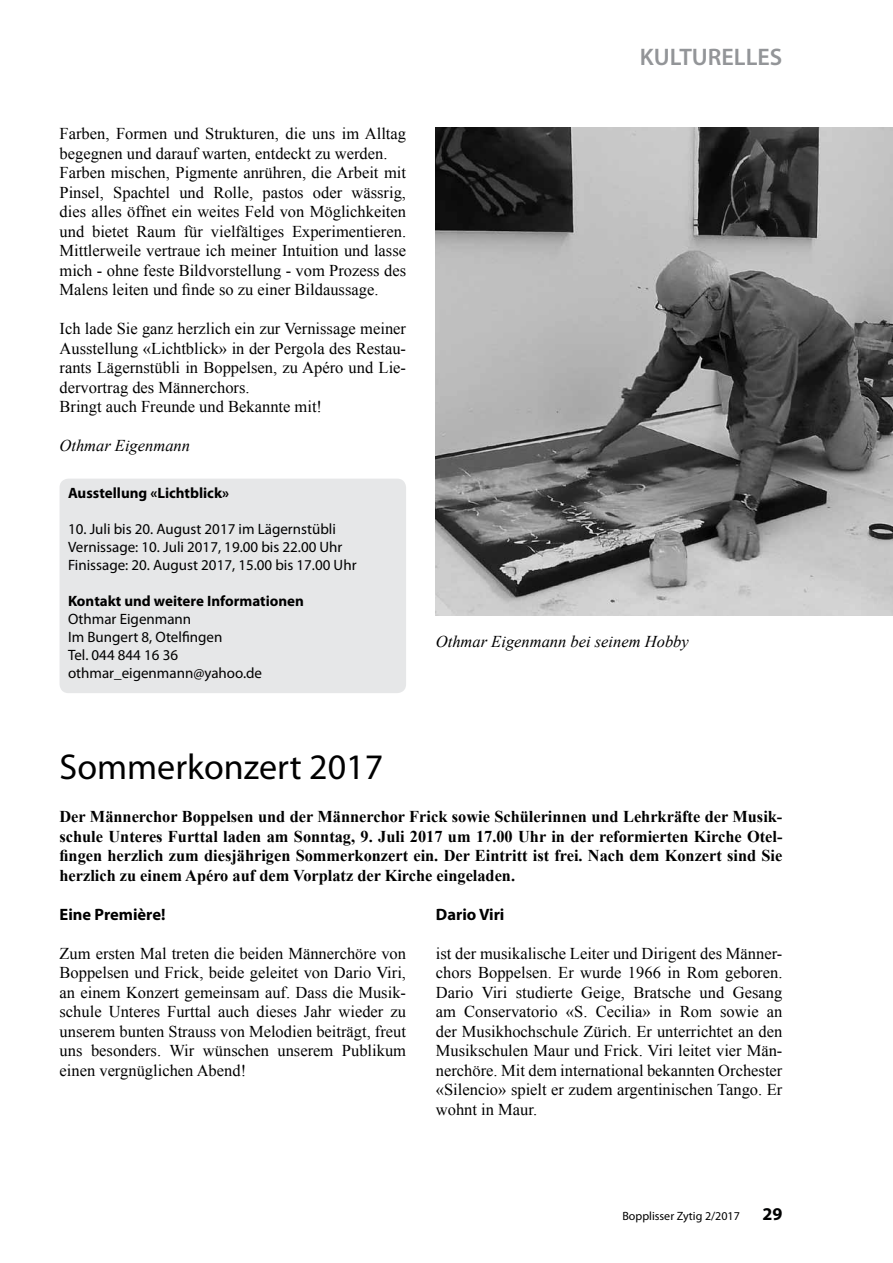
<style>
.page{position:relative;width:893px;height:1263px;background:#fff}
.page>*{position:absolute;margin:0;border:0;box-sizing:border-box;transform-origin:0 0}
.t1{font:36px "Myriad Pro";color:#000}
.t2{font:600 24px "Myriad Pro";color:#939598}
.t3{font:700 18px "Myriad Pro";color:#000101}
.t4{font:16.5px/19.5px "Times New Roman";color:#000}
.t5{font:700 16.5px/19.5px "Times New Roman";color:#000;text-align:justify}
.t6{font:italic 16.5px "Times New Roman";color:#000}
.t7{font:700 16.5px "Myriad Pro";color:#000}
.t8{font:15px/18px "Myriad Pro";color:#000}
.t9{font:700 15px "Myriad Pro";color:#000}
.t10{font:12px "Myriad Pro";color:#000}
</style>
<div class="page">
<div style="left:60px;top:479px;width:346px;height:214px;background:#e6e7e8;border-radius:9px"></div>
<img style="left:436px;top:128px;width:457px;height:487px">
<p class="t4" style="left:60px;top:123px;width:348px">Farben, Formen und Strukturen, die uns im Alltag begegnen und darauf warten, entdeckt zu werden.<br>Farben mischen, Pigmente anrühren, die Arbeit mit Pinsel, Spachtel und Rolle, pastos oder wässrig, dies alles öffnet ein weites Feld von Möglichkeiten und bietet Raum für vielfältiges Experimentieren.<br>Mittlerweile vertraue ich meiner Intuition und lasse mich - ohne feste Bildvorstellung - vom Prozess des Malens leiten und finde so zu einer Bildaussage.</p>
<p class="t4" style="left:60px;top:319px;width:348px">Ich lade Sie ganz herzlich ein zur Vernissage meiner Ausstellung «Lichtblick» in der Pergola des Restau&shy;rants Lägernstübli in Boppelsen, zu Apéro und Lie&shy;dervortrag des Männerchors.<br>Bringt auch Freunde und Bekannte mit!</p>
<p class="t6" style="left:60px;top:434px;width:132px">Othmar Eigenmann</p>
<p class="t9" style="left:68px;top:483px;width:163px">Ausstellung «Lichtblick»</p>
<p class="t8" style="left:68px;top:520px;width:290px">10. Juli bis 20. August 2017 im Lägernstübli<br>Vernissage: 10. Juli 2017, 19.00 bis 22.00 Uhr<br>Finissage: 20. August 2017, 15.00 bis 17.00 Uhr</p>
<p class="t9" style="left:68px;top:591px;width:237px">Kontakt und weitere Informationen</p>
<p class="t8" style="left:68px;top:610px;width:196px">Othmar Eigenmann<br>Im Bungert 8, Otelfingen<br>Tel. 044 844 16 36 othmar_eigenmann@yahoo.de</p>
<h2 class="t2" style="left:640px;top:41px;width:144px">KULTURELLES</h2>
<p class="t6" style="left:436px;top:630px;width:254px">Othmar Eigenmann bei seinem Hobby</p>
<h1 class="t1" style="left:60px;top:744px;width:325px">Sommerkonzert 2017</h1>
<p class="t5" style="left:60px;top:806px;width:724px">Der Männerchor Boppelsen und der Männerchor Frick sowie Schülerinnen und Lehrkräfte der Musik&shy;schule Unteres Furttal laden am Sonntag, 9. Juli 2017 um 17.00 Uhr in der reformierten Kirche Otel&shy;fingen herzlich zum diesjährigen Sommerkonzert ein. Der Eintritt ist frei. Nach dem Konzert sind Sie herzlich zu einem Apéro auf dem Vorplatz der Kirche eingeladen.</p>
<p class="t7" style="left:60px;top:903px;width:108px">Eine Première!</p>
<p class="t4" style="left:60px;top:943px;width:348px;text-align:justify">Zum ersten Mal treten die beiden Männerchöre von Boppelsen und Frick, beide geleitet von Dario Viri, an einem Konzert gemeinsam auf. Dass die Musik&shy;schule Unteres Furttal auch dieses Jahr wieder zu unserem bunten Strauss von Melodien beiträgt, freut uns besonders. Wir wünschen unserem Publikum einen vergnüglichen Abend!</p>
<p class="t7" style="left:436px;top:903px;width:70px">Dario Viri</p>
<p class="t4" style="left:436px;top:943px;width:348px;text-align:justify">ist der musikalische Leiter und Dirigent des Männer&shy;chors Boppelsen. Er wurde 1966 in Rom geboren.<br>Dario Viri studierte Geige, Bratsche und Gesang am Conservatorio «S. Cecilia» in Rom sowie an der Musikhochschule Zürich. Er unterrichtet an den Musikschulen Maur und Frick. Viri leitet vier Män&shy;nerchöre. Mit dem international bekannten Orchester «Silencio» spielt er zudem argentinischen Tango. Er wohnt in Maur.</p>
<p class="t10" style="left:622px;top:1209px;width:119px">Bopplisser Zytig 2/2017</p>
<p class="t3" style="left:762px;top:1203px;width:21px">29</p>
</div>
